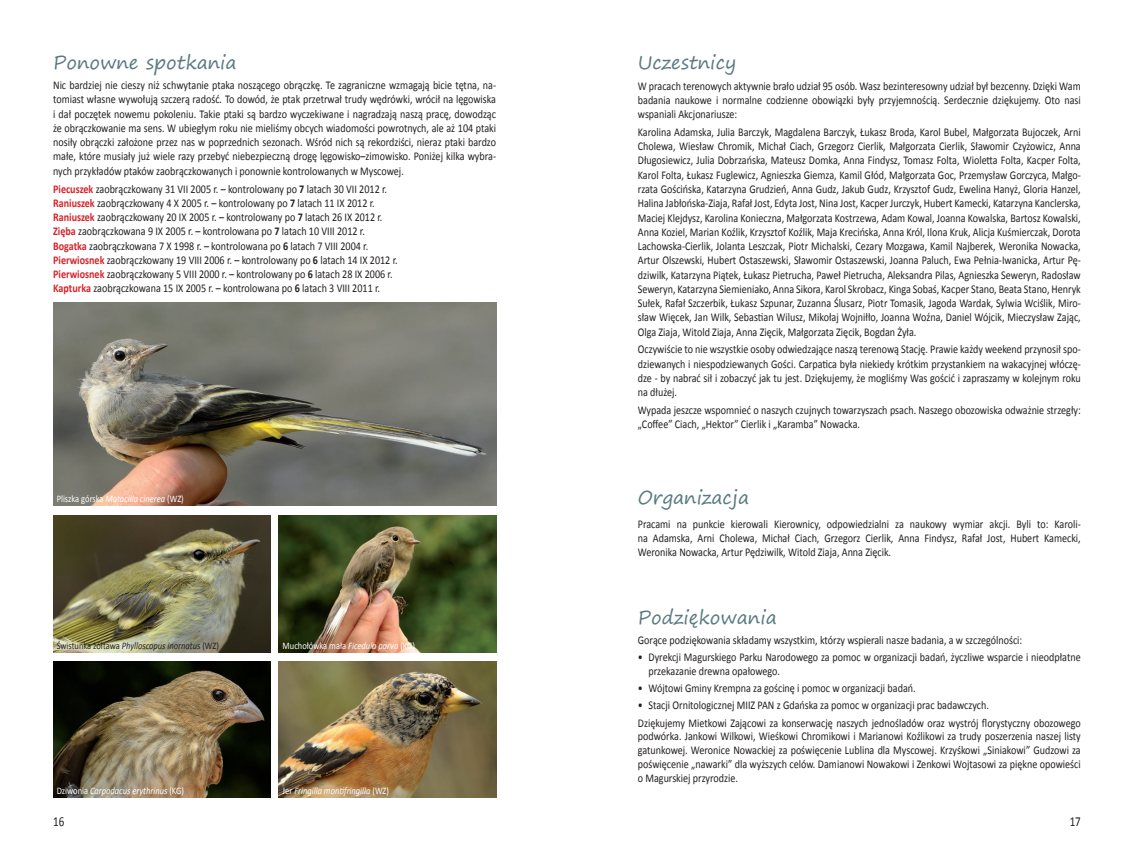
<style>
.page{position:relative;width:1134px;height:851px;background:#fff}
.page>*{position:absolute;margin:0;border:0;box-sizing:border-box;transform-origin:0 0}
.t1{font:18.75px "Segoe Print";color:#597b81}
.t2{font:13.75px "Calibri";color:#231f20;scale:.8 1}
.t3{font:11.88px/14.2px "Calibri";color:#231f20;text-align:justify;scale:.85 1}
.t4{font:10px "Calibri";color:#fff;scale:.85 1}
.t5{font:italic 10px "Calibri";color:#fff;scale:.85 1}
.t6{font:italic 10px "Calibri";color:#231f20;scale:.85 1}
.s1{font-weight:700;color:#d62229}
.s2{font-weight:700}
.s3{font-style:italic}
.s4{font-style:normal}
</style>
<div class="page">
<img style="left:53px;top:302px;width:443px;height:203px">
<img style="left:53px;top:515px;width:218px;height:137px">
<img style="left:278px;top:515px;width:218px;height:137px">
<img style="left:53px;top:661px;width:218px;height:136px">
<img style="left:278px;top:661px;width:218px;height:136px">
<h1 class="t1" style="left:53px;top:46px;width:185px">Ponowne spotkania</h1>
<p class="t3" style="left:53px;top:77px;width:523px">Nic bardziej nie cieszy niż schwytanie ptaka noszącego obrączkę. Te zagraniczne wzmagają bicie tętna, na&shy;tomiast własne wywołują szczerą radość. To dowód, że ptak przetrwał trudy wędrówki, wrócił na lęgowiska i dał poczętek nowemu pokoleniu. Takie ptaki są bardzo wyczekiwane i nagradzają naszą pracę, dowodząc że obrączkowanie ma sens. W ubiegłym roku nie mieliśmy obcych wiadomości powrotnych, ale aż 104 ptaki nosiły obrączki założone przez nas w poprzednich sezonach. Wśród nich są rekordziści, nieraz ptaki bardzo małe, które musiały już wiele razy przebyć niebezpieczną drogę lęgowisko–zimowisko. Poniżej kilka wybra&shy;nych przykładów ptaków zaobrączkowanych i ponownie kontrolowanych w Myscowej.</p>
<p class="t3" style="left:53px;top:181px;width:407px;text-align:left"><span class="s1">Piecuszek</span> zaobrączkowany 31 VII 2005 r. – kontrolowany po <span class="s2">7</span> latach 30 VII 2012 r.<br><span class="s1">Raniuszek</span> zaobrączkowany 4 X 2005 r. – kontrolowany po <span class="s2">7</span> latach 11 IX 2012 r.<br><span class="s1">Raniuszek</span> zaobrączkowany 20 IX 2005 r. – kontrolowany po <span class="s2">7</span> latach 26 IX 2012 r.<br><span class="s1">Zięba</span> zaobrączkowana 9 IX 2005 r. – kontrolowana po <span class="s2">7</span> latach 10 VIII 2012 r.<br><span class="s1">Bogatka</span> zaobrączkowana 7 X 1998 r. – kontrolowana po <span class="s2">6</span> latach 7 VIII 2004 r.<br><span class="s1">Pierwiosnek</span> zaobrączkowany 19 VIII 2006 r. – kontrolowany po <span class="s2">6</span> latach 14 IX 2012 r.<br><span class="s1">Pierwiosnek</span> zaobrączkowany 5 VIII 2000 r. – kontrolowany po <span class="s2">6</span> latach 28 IX 2006 r.<br><span class="s1">Kapturka</span> zaobrączkowana 15 IX 2005 r. – kontrolowana po <span class="s2">6</span> latach 3 VIII 2011 r.</p>
<p class="t4" style="left:57px;top:492px;width:151px">Pliszka górska <span class="s3">Motacilla cinerea</span> (WZ)</p>
<p class="t6" style="left:57px;top:639px;width:192px"><span class="s4">Świstunka żółtawa</span> Phylloscopus inornatus <span class="s4">(WZ)</span></p>
<p class="t4" style="left:283px;top:639px;width:157px">Muchołówka mała <span class="s3">Ficedula parva</span> (KG)</p>
<h1 class="t1" style="left:638px;top:46px;width:100px">Uczestnicy</h1>
<p class="t3" style="left:638px;top:78px;width:523px">W pracach terenowych aktywnie brało udział 95 osób. Wasz bezinteresowny udział był bezcenny. Dzięki Wam badania naukowe i normalne codzienne obowiązki były przyjemnością. Serdecznie dziękujemy. Oto nasi wspaniali Akcjonariusze:</p>
<p class="t3" style="left:638px;top:124px;width:523px">Karolina Adamska, Julia Barczyk, Magdalena Barczyk, Łukasz Broda, Karol Bubel, Małgorzata Bujoczek, Arni Cholewa, Wiesław Chromik, Michał Ciach, Grzegorz Cierlik, Małgorzata Cierlik, Sławomir Czyżowicz, Anna Długosiewicz, Julia Dobrzańska, Mateusz Domka, Anna Findysz, Tomasz Folta, Wioletta Folta, Kacper Folta, Karol Folta, Łukasz Fuglewicz, Agnieszka Giemza, Kamil Głód, Małgorzata Goc, Przemysław Gorczyca, Małgo&shy;rzata Gościńska, Katarzyna Grudzień, Anna Gudz, Jakub Gudz, Krzysztof Gudz, Ewelina Hanyż, Gloria Hanzel, Halina Jabłońska-Ziaja, Rafał Jost, Edyta Jost, Nina Jost, Kacper Jurczyk, Hubert Kamecki, Katarzyna Kanclerska, Maciej Klejdysz, Karolina Konieczna, Małgorzata Kostrzewa, Adam Kowal, Joanna Kowalska, Bartosz Kowalski, Anna Koziel, Marian Koźlik, Krzysztof Koźlik, Maja Krecińska, Anna Król, Ilona Kruk, Alicja Kuśmierczak, Dorota Lachowska-Cierlik, Jolanta Leszczak, Piotr Michalski, Cezary Mozgawa, Kamil Najberek, Weronika Nowacka, Artur Olszewski, Hubert Ostaszewski, Sławomir Ostaszewski, Joanna Paluch, Ewa Pełnia-Iwanicka, Artur Pę&shy;dziwilk, Katarzyna Piątek, Łukasz Pietrucha, Paweł Pietrucha, Aleksandra Pilas, Agnieszka Seweryn, Radosław Seweryn, Katarzyna Siemieniako, Anna Sikora, Karol Skrobacz, Kinga Sobaś, Kacper Stano, Beata Stano, Henryk Sułek, Rafał Szczerbik, Łukasz Szpunar, Zuzanna Ślusarz, Piotr Tomasik, Jagoda Wardak, Sylwia Wciślik, Miro&shy;sław Więcek, Jan Wilk, Sebastian Wilusz, Mikołaj Wojniłło, Joanna Woźna, Daniel Wójcik, Mieczysław Zając, Olga Ziaja, Witold Ziaja, Anna Zięcik, Małgorzata Zięcik, Bogdan Żyła.</p>
<p class="t3" style="left:638px;top:342px;width:523px">Oczywiście to nie wszystkie osoby odwiedzające naszą terenową Stację. Prawie każdy weekend przynosił spo&shy;dziewanych i niespodziewanych Gości. Carpatica była niekiedy krótkim przystankiem na wakacyjnej włóczę&shy;dze - by nabrać sił i zobaczyć jak tu jest. Dziękujemy, że mogliśmy Was gościć i zapraszamy w kolejnym roku na dłużej.</p>
<p class="t3" style="left:638px;top:402px;width:523px">Wypada jeszcze wspomnieć o naszych czujnych towarzyszach psach. Naszego obozowiska odważnie strzegły: „Coffee” Ciach, „Hektor” Cierlik i „Karamba” Nowacka.</p>
<h1 class="t1" style="left:638px;top:481px;width:113px">Organizacja</h1>
<p class="t3" style="left:638px;top:516px;width:523px;line-height:13.8px">Pracami na punkcie kierowali Kierownicy, odpowiedzialni za naukowy wymiar akcji. Byli to: Karoli&shy;na Adamska, Arni Cholewa, Michał Ciach, Grzegorz Cierlik, Anna Findysz, Rafał Jost, Hubert Kamecki, Weronika Nowacka, Artur Pędziwilk, Witold Ziaja, Anna Zięcik.</p>
<h1 class="t1" style="left:638px;top:600px;width:140px">Podziękowania</h1>
<p class="t3" style="left:638px;top:632px;width:454px">Gorące podziękowania składamy wszystkim, którzy wspierali nasze badania, a w szczególności:</p>
<p class="t3" style="left:648px;top:649px;width:510px;line-height:13.8px;text-indent:-11px">• Dyrekcji Magurskiego Parku Narodowego za pomoc w organizacji badań, życzliwe wsparcie i nieodpłatne przekazanie drewna opałowego.</p>
<p class="t3" style="left:638px;top:680px;width:328px">• Wójtowi Gminy Krempna za gościnę i pomoc w organizacji badań.</p>
<p class="t3" style="left:638px;top:696px;width:523px;line-height:17.2px">• Stacji Ornitologicznej MIIZ PAN z Gdańska za pomoc w organizacji prac badawczych.<br>Dziękujemy Mietkowi Zającowi za konserwację naszych jednośladów oraz wystrój florystyczny obozowego</p>
<p class="t3" style="left:638px;top:728px;width:523px;line-height:13.8px">podwórka. Jankowi Wilkowi, Wieśkowi Chromikowi i Marianowi Koźlikowi za trudy poszerzenia naszej listy gatunkowej. Weronice Nowackiej za poświęcenie Lublina dla Myscowej. Krzyśkowi „Siniakowi” Gudzowi za poświęcenie „nawarki” dla wyższych celów. Damianowi Nowakowi i Zenkowi Wojtasowi za piękne opowieści o Magurskiej przyrodzie.</p>
<p class="t5" style="left:57px;top:784px;width:151px"><span class="s4">Dziwonia</span> Carpodacus erythrinus <span class="s4">(KG)</span></p>
<p class="t2" style="left:53px;top:812px;width:15px">16</p>
<p class="t2" style="left:1070px;top:812px;width:15px">17</p>
<p class="t5" style="left:283px;top:784px;width:127px"><span class="s4">Jer</span> Fringilla montifringilla <span class="s4">(WZ)</span></p>
</div>
